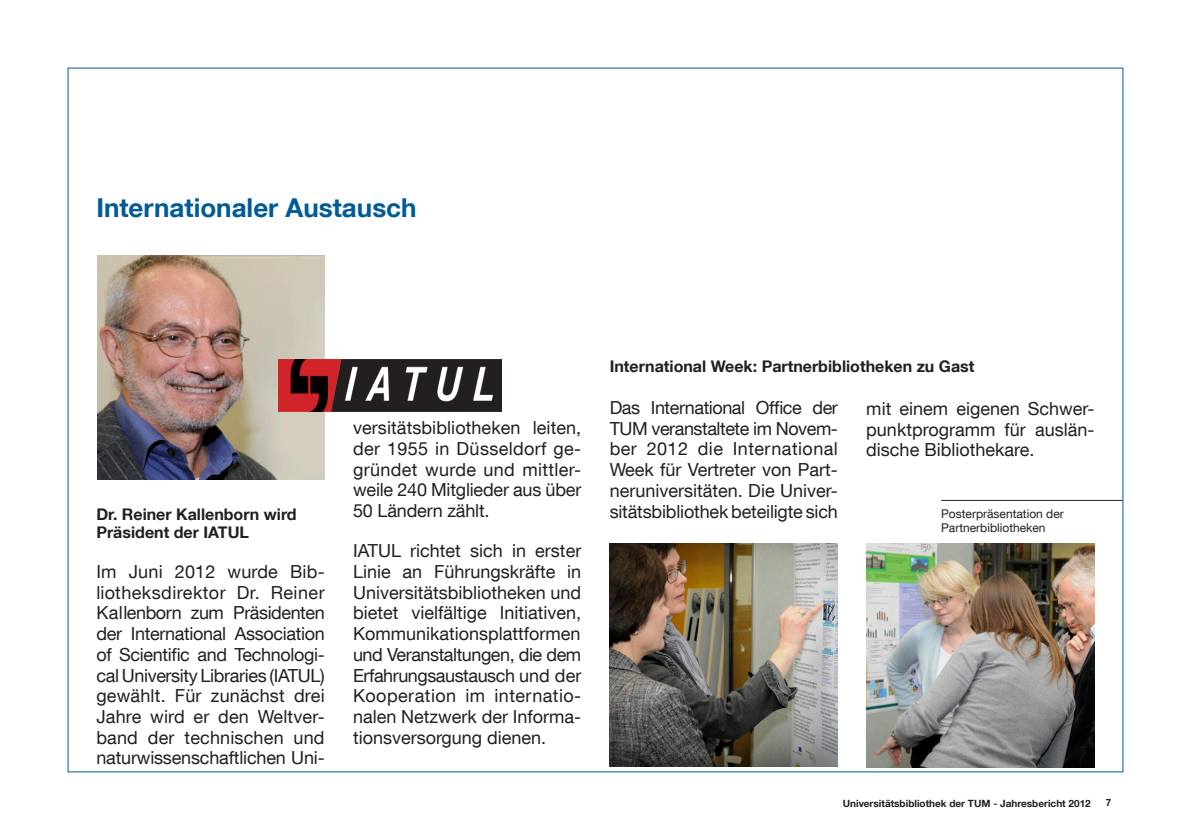
<style>
.page{position:relative;width:1191px;height:840px;background:#fff}
.page>*{position:absolute;margin:0;border:0;box-sizing:border-box;transform-origin:0 0}
.Head_1{font:700 26px "TUM Neue Helvetica";color:#005b97}
.Fließtext{font:18px/20.6px "TUM Neue Helvetica";color:#231f20;text-align:justify}
.Head_2{font:700 16px/18.4px "TUM Neue Helvetica";color:#231f20}
.BU_links{font:12px/13.8px "TUM Neue Helvetica";color:#231f20}
.t1{font:700 10px "TUM Neue Helvetica";color:#231f20}
</style>
<div class="page">
<img style="left:98px;top:255px;width:227px;height:224px">
<img style="left:609px;top:543px;width:229px;height:222px">
<img style="left:279px;top:359px;width:223px;height:52px">
<img style="left:866px;top:543px;width:228px;height:224px">
<hr style="left:941px;top:500px;width:181px;height:1px;background:#231f20">
<p class="Head_1" style="left:96px;top:191px;width:322px">Internationaler Austausch</p>
<p class="Head_2" style="left:96px;top:504px;width:202px">Dr. Reiner Kallenborn wird<br>Präsident der IATUL</p>
<p class="Fließtext" style="left:96px;top:560px;width:230px">Im Juni 2012 wurde Bib&shy;liotheksdirektor Dr. Reiner Kallenborn zum Präsidenten der International Association of Scientific and Technologi&shy;cal University Libraries (IATUL) gewählt. Für zunächst drei Jahre wird er den Weltver&shy;band der technischen und naturwissenschaftlichen Uni-</p>
<p class="Fließtext" style="left:353px;top:417px;width:230px">versitätsbibliotheken leiten, der 1955 in Düsseldorf ge&shy;gründet wurde und mittler&shy;weile 240 Mitglieder aus über 50 Ländern zählt.</p>
<p class="Fließtext" style="left:353px;top:539px;width:230px">IATUL richtet sich in erster Linie an Führungskräfte in Universitätsbibliotheken und bietet vielfältige Initiativen, Kommunikationsplattformen und Veranstaltungen, die dem Erfahrungsaustausch und der Kooperation im internatio&shy;nalen Netzwerk der Informa&shy;tionsversorgung dienen.</p>
<p class="Head_2" style="left:609px;top:356px;width:366px">International Week: Partnerbibliotheken zu Gast</p>
<p class="Fließtext" style="left:609px;top:396px;width:230px">Das International Office der TUM veranstaltete im Novem&shy;ber 2012 die International Week für Vertreter von Part&shy;neruniversitäten. Die Univer&shy;sitätsbibliothek beteiligte sich</p>
<p class="Fließtext" style="left:866px;top:397px;width:230px">mit einem eigenen Schwer&shy;punktprogramm für auslän&shy;dische Bibliothekare.</p>
<p class="BU_links" style="left:941px;top:506px;width:124px">Posterpräsentation der<br>Partnerbibliotheken</p>
<p class="t1" style="left:842px;top:796px;width:249px">Universitätsbibliothek der TUM - Jahresbericht 2012</p>
<p class="t1" style="left:1106px;top:795px;width:7px">7</p>
</div>
